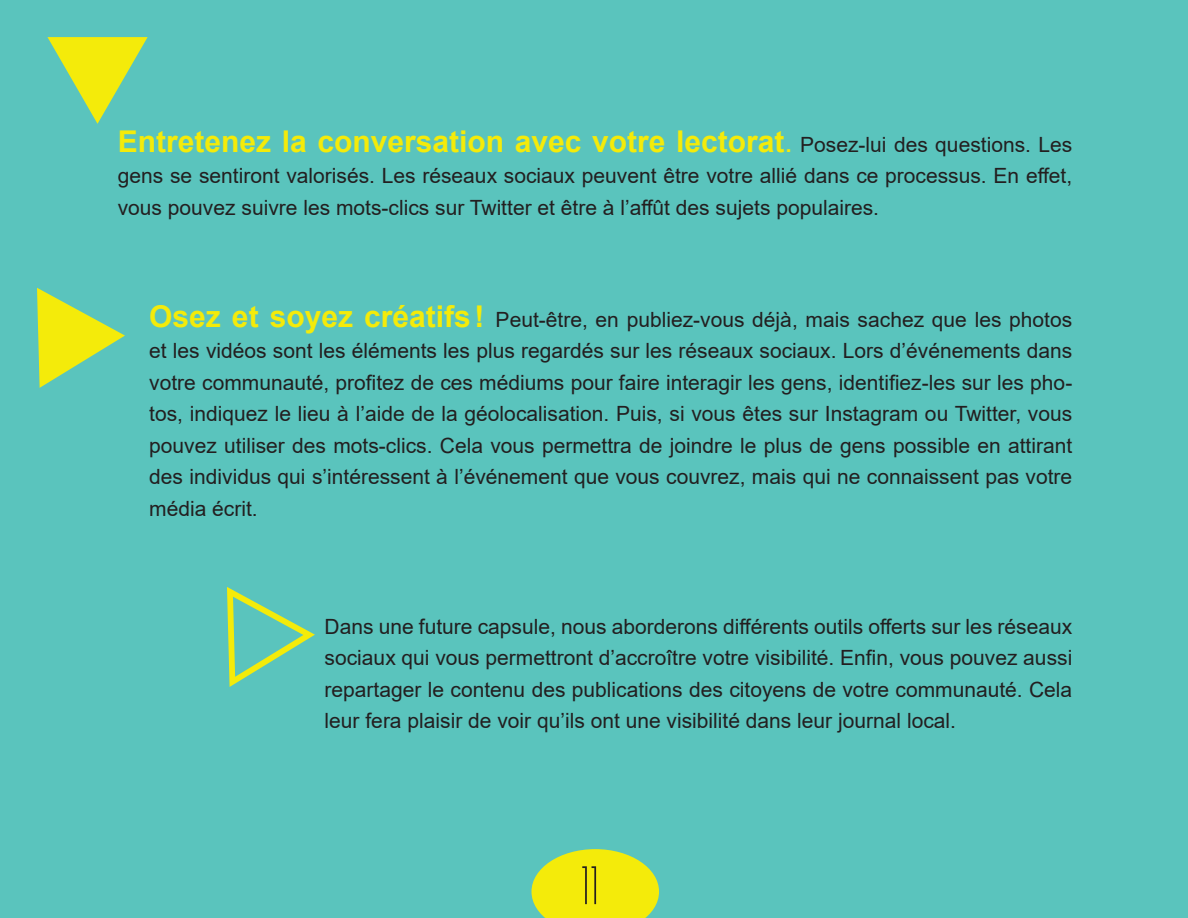
<style>
.page{position:relative;width:1188px;height:918px;background:#5ac4bd}
.page>*{position:absolute;margin:0;border:0;box-sizing:border-box;transform-origin:0 0}
.t1{font:54px "Generica";color:#231f20}
.t2{font:700 30px "Arial";color:#f4eb0a}
.t3{font:21px/31.5px "Arial";color:#231f20;text-align:justify}
.s1{font-weight:400}
.s2{font-weight:400;font-size:21px;color:#231f20}
.s3{font-weight:700;font-size:30px;color:#f4eb0a}
</style>
<div class="page">
<svg style="left:531px;top:849px;width:128px;height:69px"></svg>
<h2 class="t2" style="left:118px;top:120px;width:956px">Entretenez la conversation avec votre lectorat<span class="s1">.</span> <span class="s2">Posez-lui des questions. Les</span></h2>
<p class="t3" style="left:118px;top:160px;width:956px">gens se sentiront valorisés. Les réseaux sociaux peuvent être votre allié dans ce processus. En effet, vous pouvez suivre les mots-clics sur Twitter et être à l’affût des sujets populaires.</p>
<p class="t3" style="left:149px;top:303px;width:925px"><span class="s3">Osez et soyez créatifs!</span> Peut-être, en publiez-vous déjà, mais sachez que les photos et les vidéos sont les éléments les plus regardés sur les réseaux sociaux. Lors d’événements dans votre communauté, profitez de ces médiums pour faire interagir les gens, identifiez-les sur les pho&shy;tos, indiquez le lieu à l’aide de la géolocalisation. Puis, si vous êtes sur Instagram ou Twitter, vous pouvez utiliser des mots-clics. Cela vous permettra de joindre le plus de gens possible en attirant des individus qui s’intéressent à l’événement que vous couvrez, mais qui ne connaissent pas votre média écrit.</p>
<p class="t3" style="left:325px;top:610px;width:749px">Dans une future capsule, nous aborderons différents outils offerts sur les réseaux sociaux qui vous permettront d’accroître votre visibilité. Enfin, vous pouvez aussi repartager le contenu des publications des citoyens de votre communauté. Cela leur fera plaisir de voir qu’ils ont une visibilité dans leur journal local.</p>
<h1 class="t1" style="left:582px;top:852px;width:18px">11</h1>
</div>
